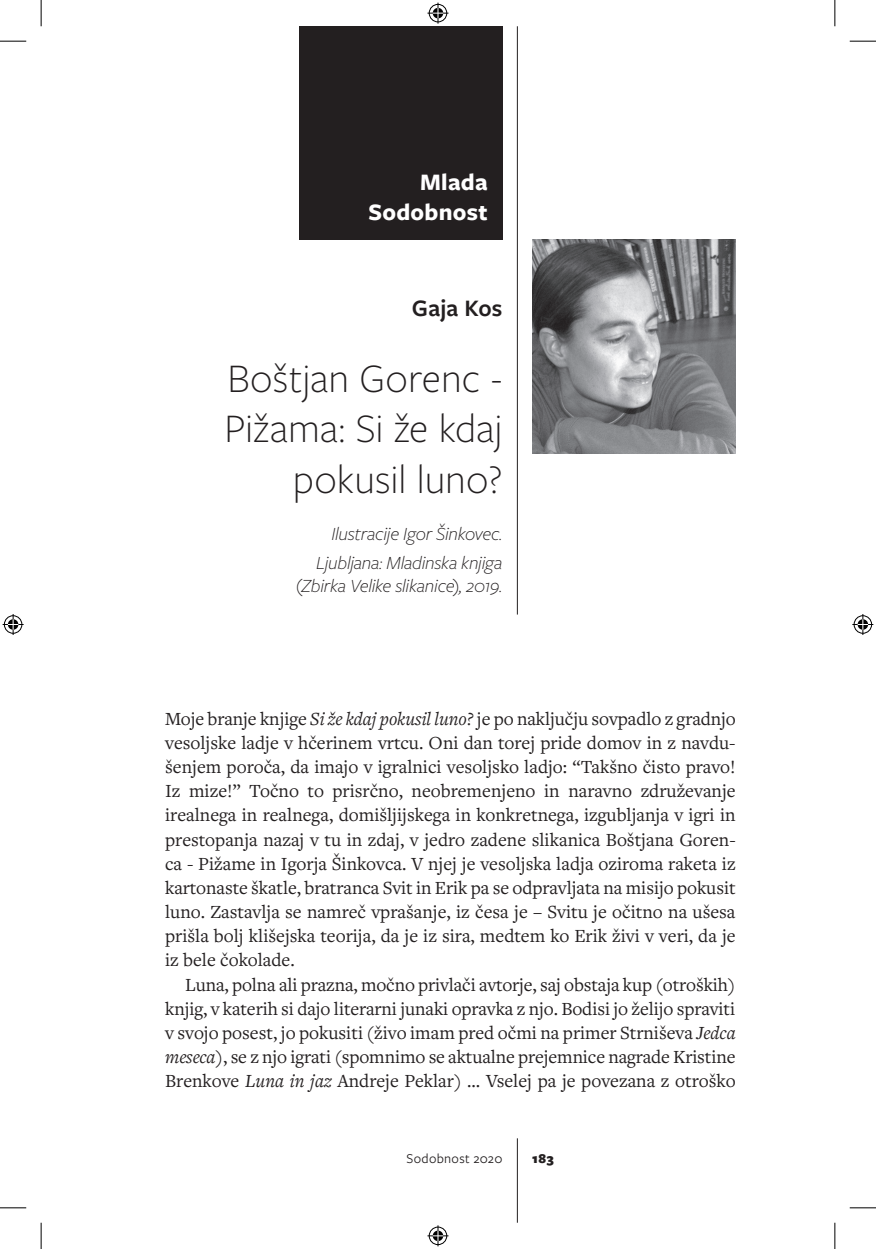
<style>
.page{position:relative;width:876px;height:1249px;background:#fff}
.page>*{position:absolute;margin:0;border:0;box-sizing:border-box;transform-origin:0 0}
.t1{font:300 42px/50.4px "Freight Sans Pro";letter-spacing:.005em;color:#231f20;text-align:right}
.t2{font:700 24.5px/29.4px "Freight Sans Pro";letter-spacing:.01em;color:#fff;text-align:right}
.t3{font:600 24.5px "Freight Sans Pro";letter-spacing:.01em;color:#231f20}
.t4{font:19.25px/24.2px "Freight Text Pro";color:#231f20;text-align:justify}
.t5{font:italic 300 19.25px/28px "Freight Sans Pro";letter-spacing:-.015em;color:#231f20;text-align:right}
.t6{font:14px "Freight Sans Pro";letter-spacing:.025em;color:#231f20}
.t7{font:900 14px "Freight Sans Pro";color:#231f20}
.s1{font-style:italic}
</style>
<div class="page">
<img style="left:532px;top:240px;width:204px;height:213px">
<hr style="left:517px;top:1137px;width:1px;height:85px;background:#231f20">
<hr style="left:517px;top:26px;width:1px;height:588px;background:#231f20">
<div style="left:299px;top:26px;width:203px;height:214px;background:#231f20"></div>
<svg style="left:0;top:41px;width:26px;height:1px"></svg>
<svg style="left:850px;top:41px;width:26px;height:1px"></svg>
<svg style="left:0;top:1207px;width:26px;height:1px"></svg>
<svg style="left:850px;top:1207px;width:26px;height:1px"></svg>
<svg style="left:41px;top:0;width:1px;height:26px"></svg>
<svg style="left:41px;top:1222px;width:1px;height:26px"></svg>
<svg style="left:835px;top:0;width:1px;height:26px"></svg>
<svg style="left:835px;top:1222px;width:1px;height:26px"></svg>
<svg style="left:427px;top:3px;width:21px;height:21px"></svg>
<svg style="left:427px;top:1225px;width:21px;height:20px"></svg>
<svg style="left:3px;top:614px;width:21px;height:21px"></svg>
<svg style="left:852px;top:614px;width:21px;height:21px"></svg>
<p class="t2" style="left:368px;top:167px;width:121px">Mlada<br>Sodobnost</p>
<p class="t3" style="left:412px;top:292px;width:92px">Gaja Kos</p>
<h1 class="t1" style="left:225px;top:351px;width:279px">Boštjan Gorenc -<br>Pižama: Si že kdaj pokusil luno?</h1>
<p class="t5" style="left:316px;top:519px;width:188px">Ilustracije Igor Šinkovec.<br>Ljubljana: Mladinska knjiga</p>
<p class="t5" style="left:296px;top:570px;width:208px">(Zbirka Velike slikanice), 2019.</p>
<p class="t4" style="left:165px;top:705px;width:572px">Moje branje knjige <span class="s1">Si že kdaj pokusil luno?</span> je po naključju sovpadlo z gradnjo vesoljske ladje v hčerinem vrtcu. Oni dan torej pride domov in z navdu&shy;šenjem poroča, da imajo v igralnici vesoljsko ladjo: “Takšno čisto pravo!<br>Iz mize!” Točno to prisrčno, neobremenjeno in naravno združevanje irealnega in realnega, domišljijskega in konkretnega, izgubljanja v igri in prestopanja nazaj v tu in zdaj, v jedro zadene slikanica Boštjana Goren&shy;ca - Pižame in Igorja Šinkovca. V njej je vesoljska ladja oziroma raketa iz kartonaste škatle, bratranca Svit in Erik pa se odpravljata na misijo pokusit luno. Zastavlja se namreč vprašanje, iz česa je – Svitu je očitno na ušesa prišla bolj klišejska teorija, da je iz sira, medtem ko Erik živi v veri, da je iz bele čokolade.</p>
<p class="t4" style="left:165px;top:971px;width:572px;text-indent:20px">Luna, polna ali prazna, močno privlači avtorje, saj obstaja kup (otroških) knjig, v katerih si dajo literarni junaki opravka z njo. Bodisi jo želijo spraviti v svojo posest, jo pokusiti (živo imam pred očmi na primer Strniševa <span class="s1">Jedca meseca</span>), se z njo igrati (spomnimo se aktualne prejemnice nagrade Kristine Brenkove <span class="s1">Luna in jaz</span> Andreje Peklar) … Vselej pa je povezana z otroško</p>
<p class="t6" style="left:406px;top:1148px;width:98px">Sodobnost 2020</p>
<p class="t7" style="left:532px;top:1147px;width:23px">183</p>
</div>
